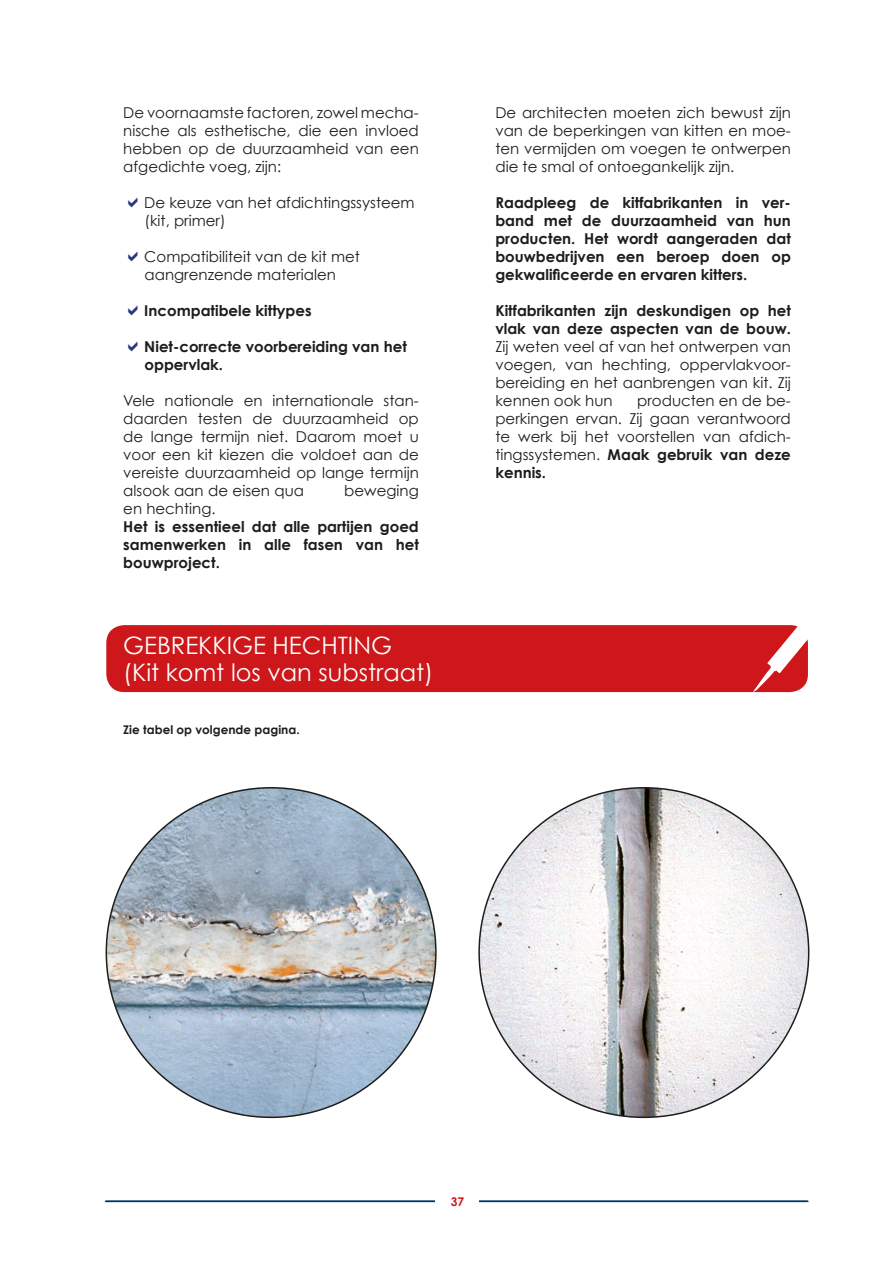
<style>
.page{position:relative;width:893px;height:1263px;background:#fff}
.page>*{position:absolute;margin:0;border:0;box-sizing:border-box;transform-origin:0 0}
.t1{font:24px/27px "Century Gothic";color:#fff}
.t2{font:15px/18px "Century Gothic";color:#1d1d1b;text-align:justify}
.t3{font:700 15px/18px "Century Gothic";color:#1d1d1b}
.t4{font:700 12px "Century Gothic";color:#1d1d1b}
.t5{font:700 12px "Century Gothic";color:#cd171a}
.s1{font-weight:700}
</style>
<div class="page">
<hr style="left:106px;top:1200px;width:702px;height:2px;background:#003761">
<div style="left:436px;top:1183px;width:43px;height:36px;background:#fff"></div>
<div style="left:106px;top:625px;width:702px;height:67px;background:#cd171a;border-radius:18px"></div>
<svg style="left:753px;top:625px;width:55px;height:67px"></svg>
<img style="left:106px;top:788px;width:330px;height:329px;border-radius:165px">
<img style="left:479px;top:788px;width:330px;height:329px;border-radius:165px">
<p class="t2" style="left:123px;top:103px;width:297px">De voornaamste factoren, zowel mecha&shy;nische als esthetische, die een invloed hebben op de duurzaamheid van een afgedichte voeg, zijn:</p>
<p class="t2" style="left:144px;top:193px;width:272px">De keuze van het afdichtingssysteem (kit, primer)</p>
<p class="t2" style="left:144px;top:247px;width:217px">Compatibiliteit van de kit met aangrenzende materialen</p>
<p class="t3" style="left:144px;top:301px;width:169px">Incompatibele kittypes</p>
<p class="t3" style="left:144px;top:337px;width:264px">Niet-correcte voorbereiding van het oppervlak.</p>
<p class="t2" style="left:123px;top:391px;width:297px">Vele nationale en internationale stan&shy;daarden testen de duurzaamheid op de lange termijn niet. Daarom moet u voor een kit kiezen die voldoet aan de vereiste duurzaamheid op lange termijn alsook aan de eisen qua</p>
<p class="t2" style="left:344px;top:481px;width:76px">beweging</p>
<p class="t2" style="left:123px;top:499px;width:94px">en hechting.</p>
<p class="t3" style="left:123px;top:517px;width:297px;text-align:justify">Het is essentieel dat alle partijen goed samenwerken in alle fasen van het bouwproject.</p>
<h1 class="t1" style="left:123px;top:632px;width:311px">GEBREKKIGE HECHTING (Kit komt los van substraat)</h1>
<p class="t4" style="left:123px;top:722px;width:178px">Zie tabel op volgende pagina.</p>
<p class="t2" style="left:495px;top:103px;width:297px">De architecten moeten zich bewust zijn van de beperkingen van kitten en moe&shy;ten vermijden om voegen te ontwerpen die te smal of ontoegankelijk zijn.</p>
<p class="t3" style="left:495px;top:193px;width:297px;text-align:justify">Raadpleeg de kitfabrikanten in ver&shy;band met de duurzaamheid van hun producten. Het wordt aangeraden dat bouwbedrijven een beroep doen op gekwalificeerde en ervaren kitters.</p>
<p class="t3" style="left:495px;top:301px;width:297px">Kitfabrikanten zijn deskundigen op het vlak van deze aspecten van de bouw.</p>
<p class="t2" style="left:495px;top:337px;width:297px">Zij weten veel af van het ontwerpen van voegen, van hechting, oppervlakvoor&shy;bereiding en het aanbrengen van kit. Zij kennen ook hun</p>
<p class="t2" style="left:495px;top:391px;width:297px;text-indent:142px">producten en de be&shy;perkingen ervan. Zij gaan verantwoord te werk bij het voorstellen van afdich&shy;tingssystemen. <span class="s1">Maak gebruik van deze kennis.</span></p>
<p class="t5" style="left:450px;top:1194px;width:16px">1037</p>
</div>
